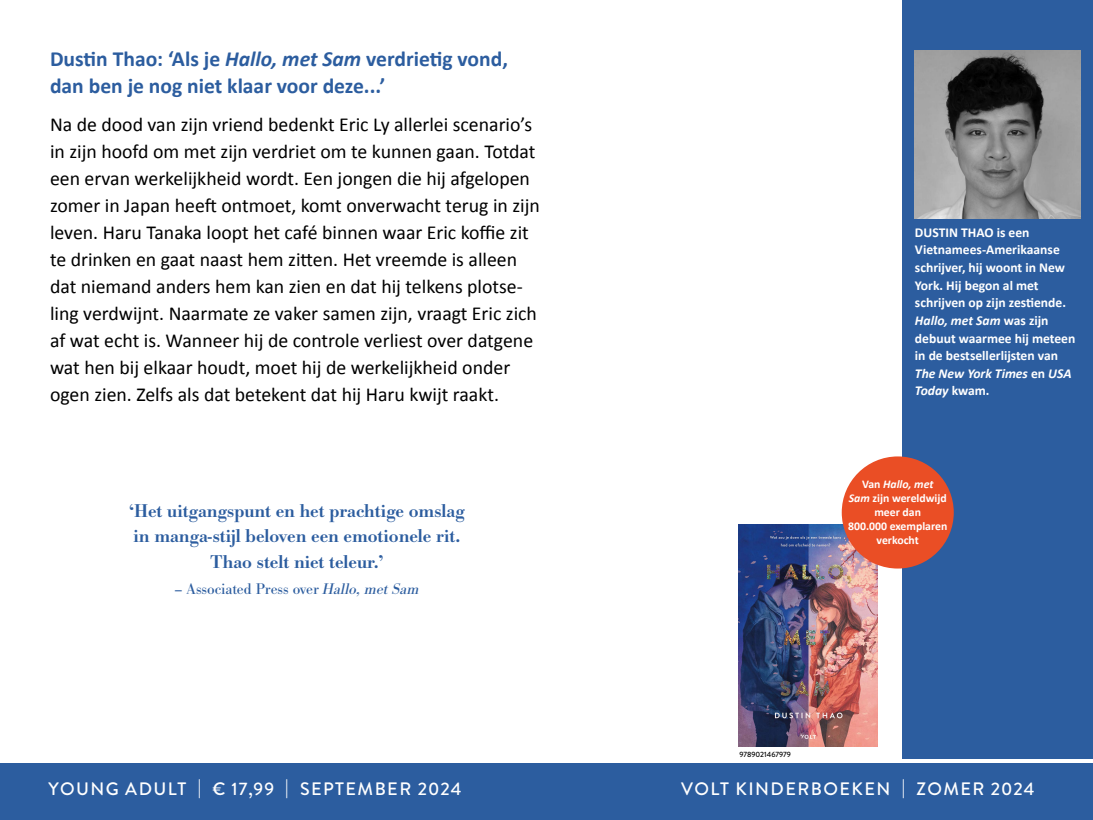
<style>
.page{position:relative;width:1093px;height:820px;background:#fff}
.page>*{position:absolute;margin:0;border:0;box-sizing:border-box;transform-origin:0 0}
.t1{font:600 32.4px "Adobe Garamond Pro";color:#fff}
.t2{font:700 21.6px/27px "Calibri";color:#2c5d9f}
.t3{font:700 21.6px "Calibri";color:#fff}
.t4{font:19.8px/27px "Calibri";color:#000}
.t5{font:500 19.2px/25.6px "Bodoni URW";color:#2c5d9f;text-align:center}
.t6{font:500 18px "Brandon Grotesque";letter-spacing:.08em;color:#fff}
.t7{font:16px "Bodoni URW";color:#2c5d9f}
.t8{font:700 13.6px/17.6px "Calibri";color:#fff}
.t9{font:700 11.76px/14px "Calibri";color:#fff;text-align:center}
.t10{font:600 9.72px "Gill Sans";color:#fff}
.t11{font:500 7.6px "Brandon Grotesque";color:#000}
.s1{font-style:italic}
</style>
<div class="page">
<div style="left:0;top:763px;width:1093px;height:56px;background:#2c5d9f"></div>
<div style="left:902px;top:0;width:191px;height:758px;background:#2c5d9f"></div>
<img style="left:738px;top:524px;width:139px;height:221px">
<img style="left:915px;top:50px;width:165px;height:168px">
<div style="left:842px;top:456px;width:112px;height:112px;background:#ea4e25;border-radius:50%"></div>
<p class="t2" style="left:50px;top:46px;width:459px">Dustin Thao: ‘Als je <span class="s1">Hallo, met Sam</span> verdrietig vond, dan ben je nog niet klaar voor deze...’</p>
<p class="t4" style="left:50px;top:110px;width:491px">Na de dood van zijn vriend bedenkt Eric Ly allerlei scenario’s in zijn hoofd om met zijn verdriet om te kunnen gaan. Totdat een ervan werkelijkheid wordt. Een jongen die hij afgelopen zomer in Japan heeft ontmoet, komt onverwacht terug in zijn leven. Haru Tanaka loopt het café binnen waar Eric koffie zit te drinken en gaat naast hem zitten. Het vreemde is alleen dat niemand anders hem kan zien en dat hij telkens plotse&shy;ling verdwijnt. Naarmate ze vaker samen zijn, vraagt Eric zich af wat echt is. Wanneer hij de controle verliest over datgene wat hen bij elkaar houdt, moet hij de werkelijkheid onder ogen zien. Zelfs als dat betekent dat hij Haru kwijt raakt.</p>
<p class="t5" style="left:129px;top:498px;width:337px">‘Het uitgangspunt en het prachtige omslag in manga-stijl beloven een emotionele rit.<br>Thao stelt niet teleur.’</p>
<p class="t7" style="left:174px;top:578px;width:247px">– Associated Press over <span class="s1">Hallo, met Sam</span></p>
<p class="t8" style="left:915px;top:223px;width:162px">DUSTIN THAO is een<br>Vietnamees-Amerikaanse schrijver, hij woont in New<br>York. Hij begon al met schrijven op zijn zestiende.<br><span class="s1">Hallo, met Sam</span> was zijn debuut waarmee hij meteen in de bestsellerlijsten van<br><span class="s1">The New York Times</span> en <span class="s1">USA<br>Today</span> kwam.</p>
<p class="t9" style="left:848px;top:477px;width:101px">Van <span class="s1">Hallo, met<br>Sam</span> zijn wereldwijd meer dan<br>800.000 exemplaren verkocht</p>
<p class="t11" style="left:739px;top:749px;width:53px">9789021467979</p>
<p class="t6" style="left:48px;top:776px;width:414px">YOUNG ADULT | € 17,99 | SEPTEMBER 2024</p>
<p class="t6" style="left:681px;top:776px;width:250px">VOLT KINDERBOEKEN | ZOMER</p>
<p class="t6" style="left:991px;top:776px;width:45px">2024</p>
<p class="t3" style="left:50px;top:774px;width:292px">Volt Kinderboeken | zomer 2024</p>
<p class="t10" style="left:981px;top:783px;width:31px">FICTIE</p>
<h1 class="t1" style="left:1019px;top:768px;width:35px">1+</h1>
</div>
